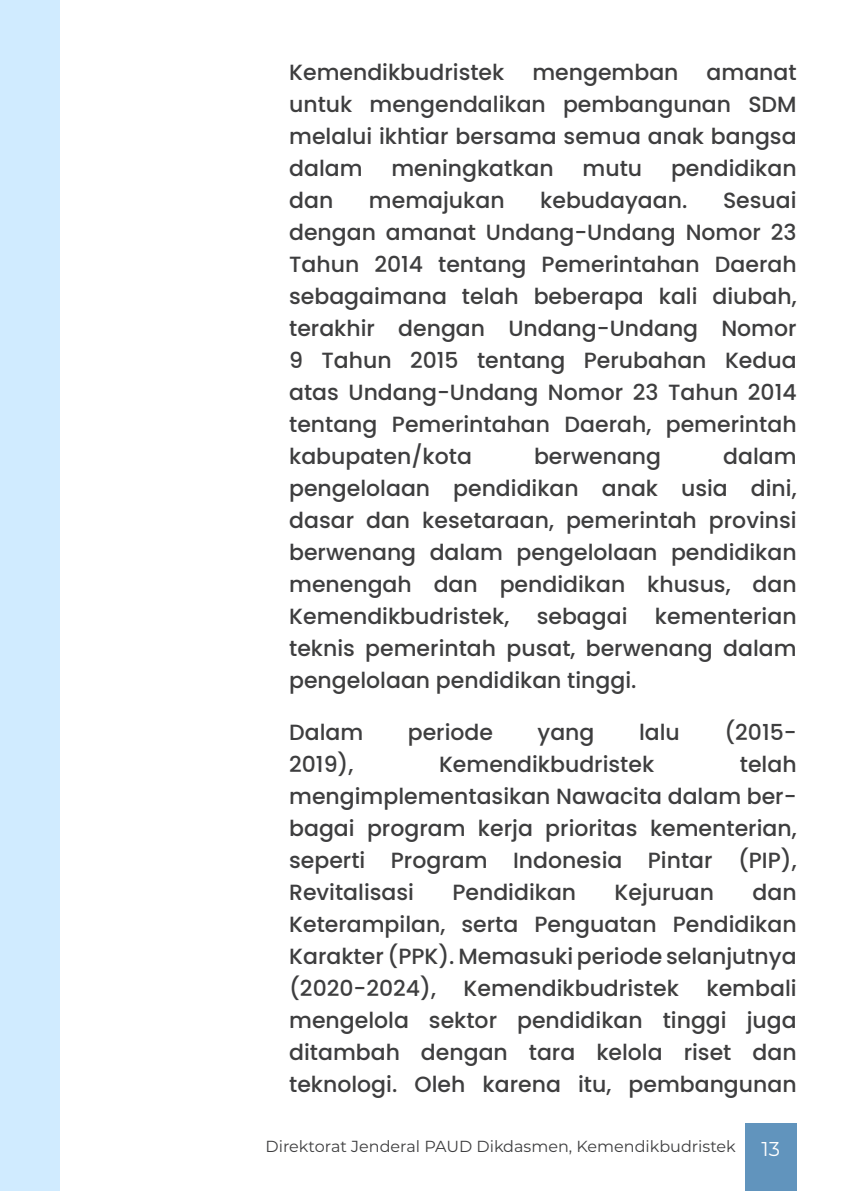
<style>
.page{position:relative;width:842px;height:1191px;background:#fff}
.page>*{position:absolute;margin:0;border:0;box-sizing:border-box;transform-origin:0 0}
.t1{font:500 22px/32px "Poppins";color:#3e3e3f;text-align:justify}
.t2{font:20px "Montserrat";color:#fff}
.t3{font:16px "Montserrat";color:#3e3e3f}
</style>
<div class="page">
<div style="left:0;top:0;width:60px;height:1191px;background:#d0ebff"></div>
<div style="left:745px;top:1123px;width:52px;height:68px;background:#6194bd"></div>
<p class="t1" style="left:289px;top:56px;width:217px">Kemendikbudristek</p>
<p class="t1" style="left:532px;top:56px;width:148px">mengemban</p>
<p class="t1" style="left:289px;top:56px;width:509px;text-indent:417px">amanat untuk mengendalikan pembangunan SDM melalui ikhtiar bersama semua anak bangsa dalam</p>
<p class="t1" style="left:391px;top:152px;width:164px">meningkatkan</p>
<p class="t1" style="left:583px;top:152px;width:61px">mutu</p>
<p class="t1" style="left:671px;top:152px;width:127px">pendidikan</p>
<p class="t1" style="left:289px;top:184px;width:509px;text-indent:434px">Sesuai dengan amanat Undang-Undang Nomor 23<br>Tahun 2014 tentang Pemerintahan Daerah sebagaimana telah beberapa kali diubah, terakhir dengan Undang-Undang Nomor 9 Tahun 2015 tentang Perubahan Kedua atas Undang-Undang Nomor 23 Tahun 2014 tentang Pemerintahan Daerah, pemerintah kabupaten/kota</p>
<p class="t1" style="left:289px;top:184px;width:46px">dan</p>
<p class="t1" style="left:369px;top:184px;width:137px">memajukan</p>
<p class="t1" style="left:540px;top:184px;width:149px">kebudayaan.</p>
<p class="t1" style="left:289px;top:440px;width:509px;text-indent:434px">dalam pengelolaan pendidikan anak usia dini, dasar dan kesetaraan, pemerintah provinsi berwenang dalam pengelolaan pendidikan menengah dan pendidikan khusus, dan Kemendikbudristek, sebagai kementerian teknis pemerintah pusat, berwenang dalam pengelolaan pendidikan tinggi.</p>
<p class="t1" style="left:289px;top:716px;width:76px">Dalam</p>
<p class="t1" style="left:408px;top:716px;width:87px">periode</p>
<p class="t1" style="left:538px;top:716px;width:58px">yang</p>
<p class="t1" style="left:639px;top:716px;width:42px">lalu</p>
<p class="t1" style="left:724px;top:716px;width:74px">(2015-</p>
<p class="t1" style="left:289px;top:748px;width:66px">2019),</p>
<p class="t1" style="left:439px;top:748px;width:217px">Kemendikbudristek</p>
<p class="t1" style="left:534px;top:440px;width:129px">berwenang</p>
<p class="t1" style="left:289px;top:748px;width:509px;text-indent:451px">telah mengimplementasikan Nawacita dalam ber&shy;bagai program kerja prioritas kementerian, seperti Program Indonesia Pintar (PIP), Revitalisasi</p>
<p class="t1" style="left:452px;top:876px;width:125px">Pendidikan</p>
<p class="t1" style="left:615px;top:876px;width:101px">Kejuruan</p>
<p class="t1" style="left:289px;top:876px;width:509px;text-indent:463px">dan Keterampilan, serta Penguatan Pendidikan Karakter (PPK). Memasuki periode selanjutnya (2020-2024),</p>
<p class="t1" style="left:289px;top:972px;width:509px;text-indent:417px">kembali mengelola sektor pendidikan tinggi juga ditambah dengan tara kelola riset dan teknologi. Oleh karena itu, pembangunan</p>
<p class="t1" style="left:464px;top:972px;width:217px">Kemendikbudristek</p>
<p class="t3" style="left:265px;top:1135px;width:472px">Direktorat Jenderal PAUD Dikdasmen, Kemendikbudristek</p>
<p class="t2" style="left:761px;top:1134px;width:20px">13</p>
</div>
